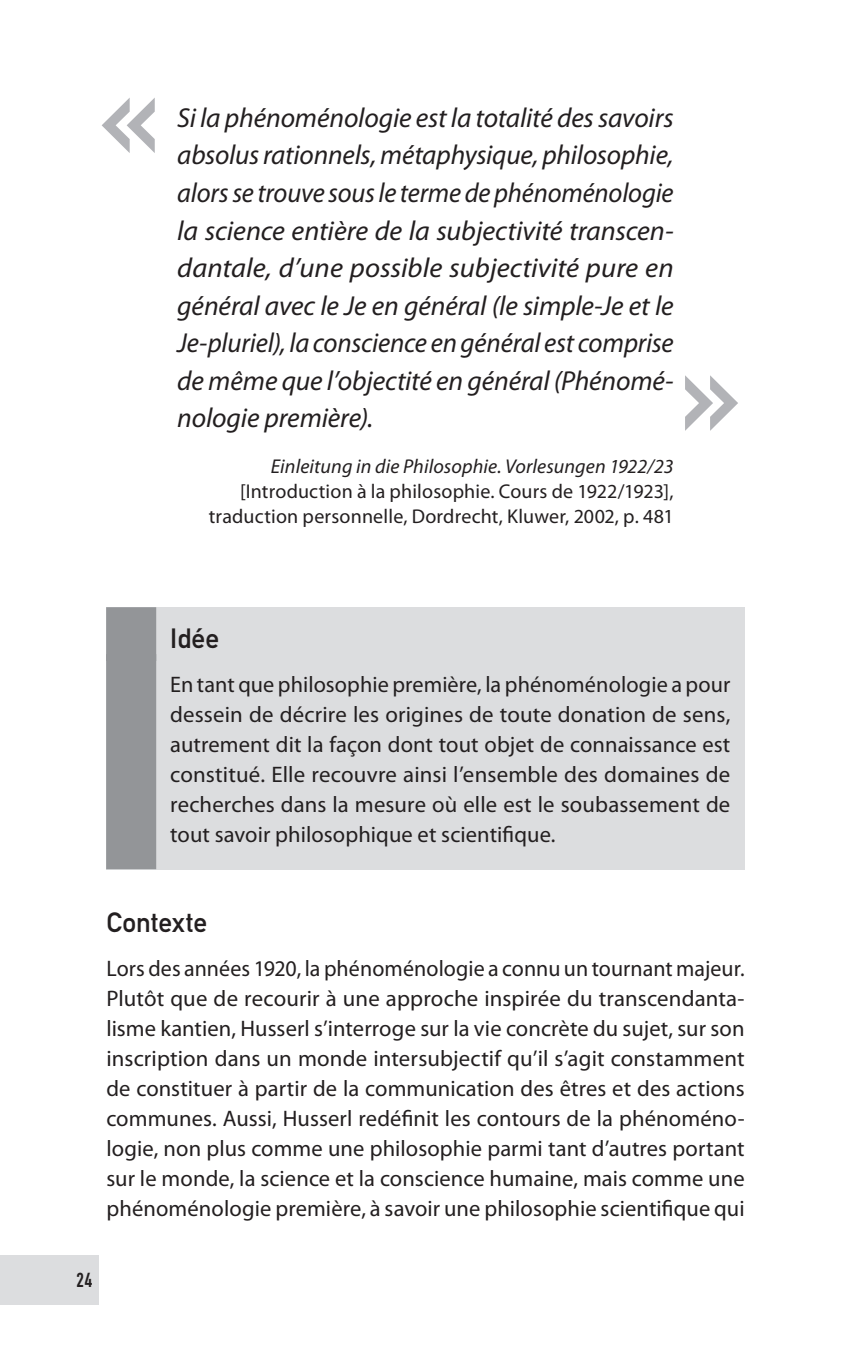
<style>
.page{position:relative;width:851px;height:1347px;background:#fff}
.page>*{position:absolute;margin:0;border:0;box-sizing:border-box;transform-origin:0 0}
.t1{font:137.5px "DIN Mittelschrift Std";color:#b2b3b7}
.t2{font:italic 27.5px/37.5px "Myriad Pro";letter-spacing:-.005em;color:#231f20;text-align:justify}
.t3{font:27.5px "DIN Mittelschrift Std";color:#231f20}
.t4{font:22.5px/30px "Myriad Pro";letter-spacing:.005em;color:#231f20;text-align:justify}
.t5{font:20px/25px "Myriad Pro";letter-spacing:.01em;color:#231f20;text-align:right}
.t6{font:italic 20px "Myriad Pro";letter-spacing:.005em;color:#231f20}
.t7{font:20px "DIN Engschrift Std";color:#231f20}
</style>
<div class="page">
<div style="left:0;top:1254px;width:99px;height:50px;background:#dcdddf"></div>
<div style="left:106px;top:607px;width:638px;height:63px;background:#dcdddf"></div>
<div style="left:106px;top:607px;width:50px;height:63px;background:#939598"></div>
<div style="left:106px;top:661px;width:638px;height:208px;background:#dcdddf"></div>
<div style="left:106px;top:654px;width:50px;height:215px;background:#939598"></div>
<h1 class="t1" style="left:95px;top:34px;width:68px">«</h1>
<p class="t2" style="left:177px;top:100px;width:498px">Si la phénoménologie est la totalité des savoirs absolus rationnels, métaphysique, philosophie, alors se trouve sous le terme de phénoménologie la science entière de la subjectivité transcen&shy;dantale, d’une possible subjectivité pure en général avec le Je en général (le simple-Je et le Je-pluriel), la conscience en général est comprise de même que l’objectité en général (Phénomé&shy;nologie première).</p>
<p class="t6" style="left:271px;top:456px;width:404px">Einleitung in die Philosophie. Vorlesungen 1922/23</p>
<p class="t5" style="left:209px;top:479px;width:466px">[Introduction à la philosophie. Cours de 1922/1923], traduction personnelle, Dordrecht, Kluwer, 2002, p. 481</p>
<h1 class="t1" style="left:678px;top:312px;width:67px">»</h1>
<p class="t3" style="left:170px;top:622px;width:50px">Idée</p>
<p class="t4" style="left:170px;top:670px;width:561px">En tant que philosophie première, la phénoménologie a pour dessein de décrire les origines de toute donation de sens, autrement dit la façon dont tout objet de connaissance est constitué. Elle recouvre ainsi l’ensemble des domaines de recherches dans la mesure où elle est le soubassement de tout savoir philosophique et scientifique.</p>
<p class="t3" style="left:106px;top:905px;width:102px">Contexte</p>
<p class="t4" style="left:106px;top:953px;width:639px">Lors des années 1920, la phénoménologie a connu un tournant majeur.<br>Plutôt que de recourir à une approche inspirée du transcendanta&shy;lisme kantien, Husserl s’interroge sur la vie concrète du sujet, sur son inscription dans un monde intersubjectif qu’il s’agit constamment de constituer à partir de la communication des êtres et des actions communes. Aussi, Husserl redéfinit les contours de la phénoméno&shy;logie, non plus comme une philosophie parmi tant d’autres portant sur le monde, la science et la conscience humaine, mais comme une phénoménologie première, à savoir une philosophie scientifique qui</p>
<p class="t7" style="left:77px;top:1268px;width:17px">24</p>
</div>
